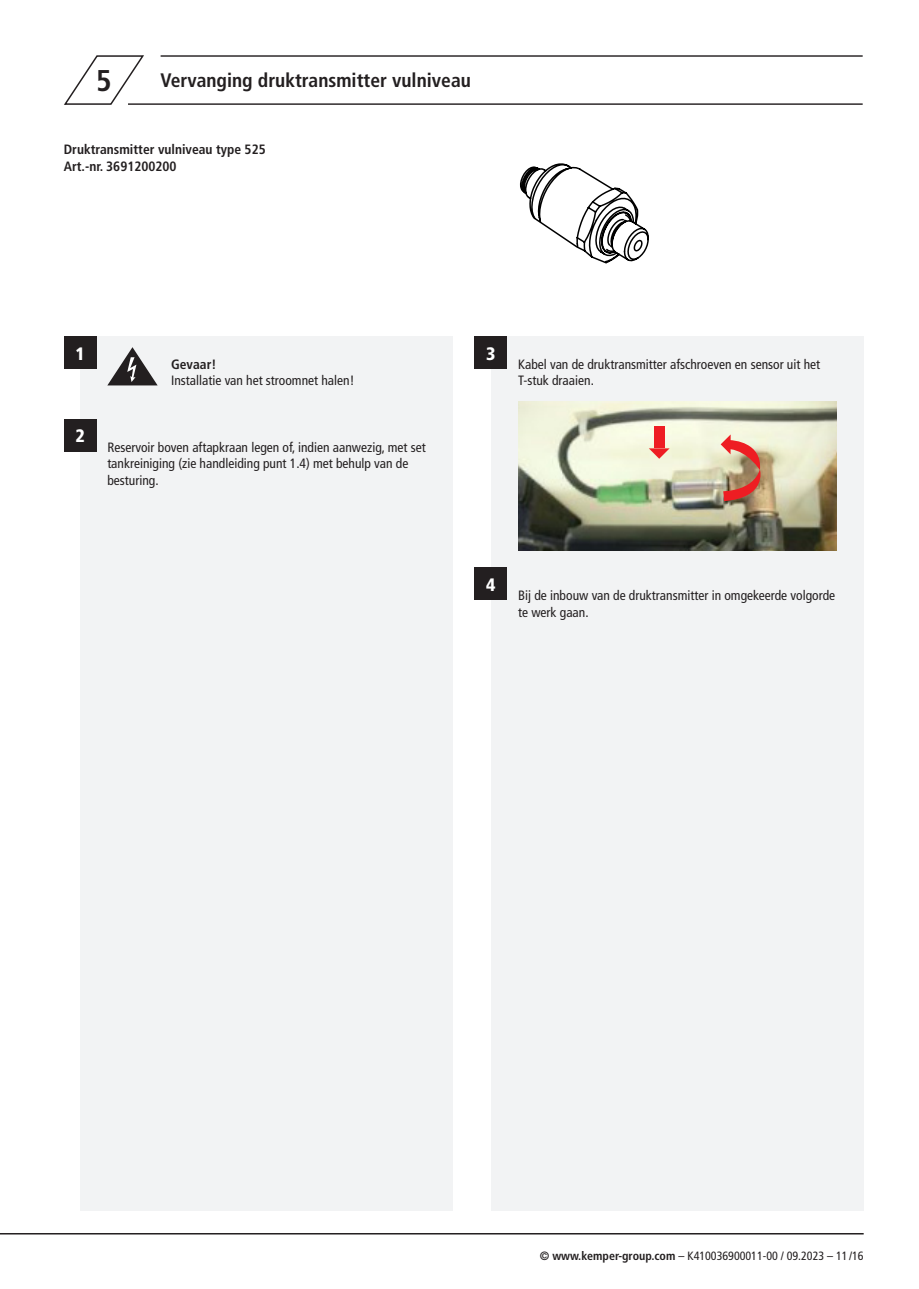
<style>
.page{position:relative;width:919px;height:1289px;background:#fff}
.page>*{position:absolute;margin:0;border:0;box-sizing:border-box;transform-origin:0 0}
.numbers_montageschritte_20pt_bold{font:700 condensed 30px "Frutiger LT Com";color:#231f20}
.headline_montageschritte_13pt_bold{font:700 condensed 19.5px "Frutiger LT Com";color:#231f20}
.numbers_white_12pt_black{font:900 condensed 18px "Frutiger LT Com";color:#fff}
.bodycopy_9pt_57Condensed{font:condensed 13.5px/16.5px "Frutiger LT Com";color:#231f20}
.bodycopy_9pt_57Condensed-2{font:700 condensed 13.5px "Frutiger LT Com";color:#231f20}
.t1{font:condensed 12px "Frutiger LT Com";color:#231f20}
.s1{font-weight:700}
</style>
<div class="page">
<hr style="left:0;top:1232px;width:863px;height:2px;background:#231f20">
<div style="left:80px;top:336px;width:373px;height:874px;background:#f2f3f4"></div>
<div style="left:491px;top:336px;width:372px;height:874px;background:#f2f3f4"></div>
<hr style="left:161px;top:55px;width:701px;height:2px;background:#231f20">
<hr style="left:128px;top:103px;width:734px;height:2px;background:#231f20">
<svg style="left:64px;top:55px;width:81px;height:50px"></svg>
<svg style="left:107px;top:347px;width:51px;height:38px"></svg>
<div style="left:64px;top:336px;width:33px;height:33px;background:#231f20"></div>
<div style="left:64px;top:419px;width:33px;height:32px;background:#231f20"></div>
<div style="left:474px;top:567px;width:33px;height:33px;background:#231f20"></div>
<div style="left:474px;top:336px;width:33px;height:33px;background:#231f20"></div>
<img style="left:518px;top:402px;width:318px;height:148px">
<svg style="left:648px;top:448px;width:21px;height:11px"></svg>
<div style="left:654px;top:426px;width:10px;height:22px;background:#ee1d23"></div>
<svg style="left:720px;top:434px;width:46px;height:67px;background:#cd8f77"></svg>
<svg style="left:519px;top:163px;width:130px;height:101px"></svg>
<p class="numbers_montageschritte_20pt_bold" style="left:96px;top:62px;width:17px">5</p>
<p class="headline_montageschritte_13pt_bold" style="left:161px;top:68px;width:312px">Vervanging druktransmitter vulniveau</p>
<p class="bodycopy_9pt_57Condensed-2" style="left:64px;top:141px;width:203px">Druktransmitter vulniveau type 525</p>
<p class="bodycopy_9pt_57Condensed-2" style="left:64px;top:158px;width:114px">Art.-nr. 3691200200</p>
<p class="numbers_white_12pt_black" style="left:76px;top:342px;width:11px">1</p>
<p class="numbers_white_12pt_black" style="left:76px;top:425px;width:11px">2</p>
<p class="bodycopy_9pt_57Condensed-2" style="left:171px;top:356px;width:47px">Gevaar!</p>
<p class="bodycopy_9pt_57Condensed" style="left:171px;top:372px;width:185px">Installatie van het stroomnet halen!</p>
<p class="bodycopy_9pt_57Condensed" style="left:107px;top:438px;width:320px">Reservoir boven aftapkraan legen of, indien aanwezig, met set tankreiniging (zie handleiding punt 1.4) met behulp van de besturing.</p>
<p class="numbers_white_12pt_black" style="left:486px;top:342px;width:11px">3</p>
<p class="bodycopy_9pt_57Condensed" style="left:518px;top:356px;width:303px">Kabel van de druktransmitter afschroeven en sensor uit het<br>T-stuk draaien.</p>
<p class="numbers_white_12pt_black" style="left:486px;top:573px;width:11px">4</p>
<p class="bodycopy_9pt_57Condensed" style="left:518px;top:587px;width:318px">Bij de inbouw van de druktransmitter in omgekeerde volgorde te werk gaan.</p>
<p class="t1" style="left:539px;top:1248px;width:325px"><span class="s1">© www.kemper-group.com</span> – K410036900011-00 / 09.2023 – 11 /16</p>
</div>
